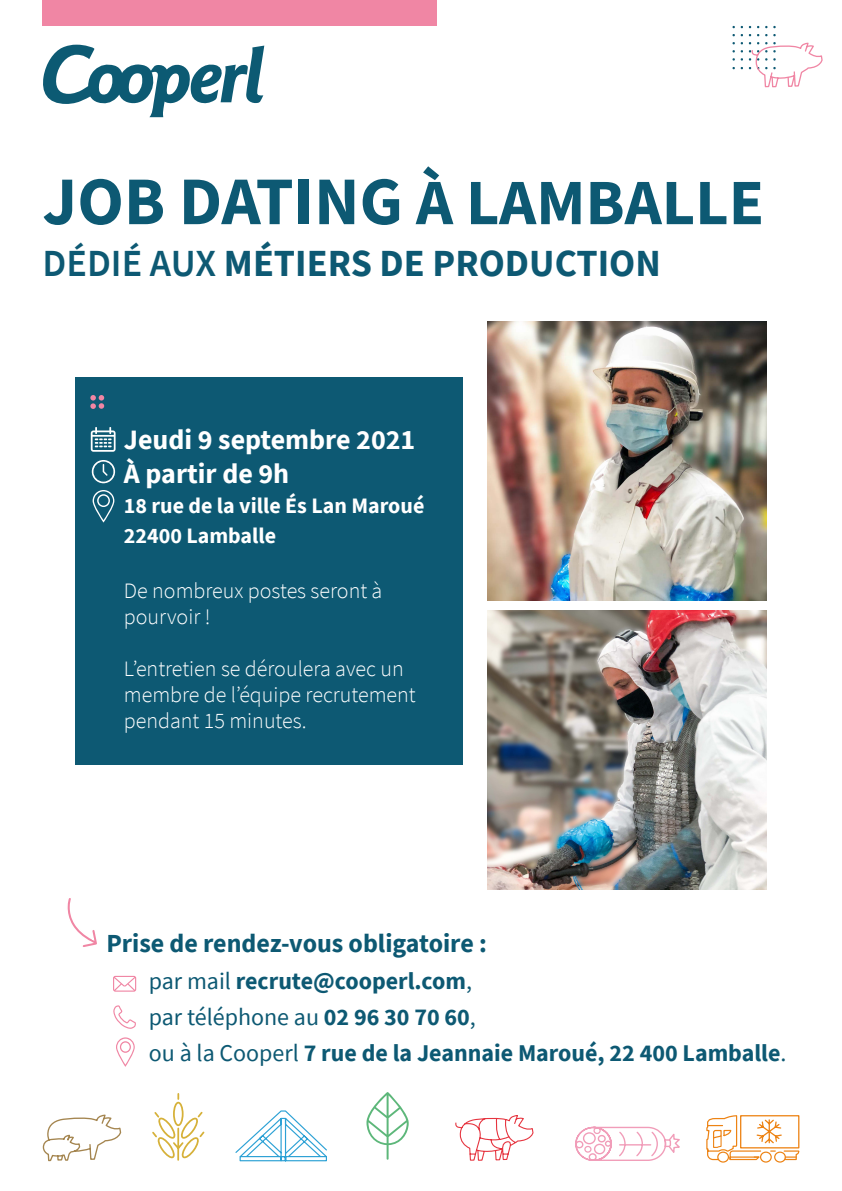
<style>
.page{position:relative;width:842px;height:1191px;background:#fff}
.page>*{position:absolute;margin:0;border:0;box-sizing:border-box;transform-origin:0 0}
.t1{font:700 68.2px "Source Sans Pro";color:#0d5973}
.t2{font:700 38.3px "Source Sans Pro";color:#0d5973}
.t3{font:700 28px/34px "Source Sans Pro";color:#fff}
.t4{font:700 26px "Source Sans Pro";color:#0d5973}
.t5{font:700 24px/36px "Source Sans Pro";color:#0d5973}
.t6{font:300 22px/26px "Source Sans Pro";color:#fff}
.t7{font:700 22px/30px "Source Sans Pro";color:#fff}
.s1{font-size:64.7px}
.s2{font-weight:600}
.s3{font-weight:400}
</style>
<div class="page">
<img style="left:487px;top:611px;width:279px;height:279px">
<img style="left:487px;top:321px;width:279px;height:279px">
<div style="left:76px;top:377px;width:387px;height:387px;background:#0d5973"></div>
<div style="left:43px;top:0;width:394px;height:26px;background:#f086a4"></div>
<svg style="left:90px;top:395px;width:14px;height:14px"></svg>
<svg style="left:91px;top:460px;width:25px;height:24px"></svg>
<svg style="left:43px;top:45px;width:221px;height:72px"></svg>
<svg style="left:113px;top:1005px;width:23px;height:23px"></svg>
<svg style="left:116px;top:1037px;width:19px;height:29px"></svg>
<svg style="left:113px;top:975px;width:23px;height:16px"></svg>
<svg style="left:67px;top:898px;width:30px;height:49px"></svg>
<svg style="left:732px;top:26px;width:11px;height:2px"></svg>
<svg style="left:765px;top:26px;width:11px;height:2px"></svg>
<svg style="left:732px;top:67px;width:11px;height:2px"></svg>
<svg style="left:732px;top:42px;width:11px;height:19px"></svg>
<svg style="left:732px;top:34px;width:11px;height:2px"></svg>
<svg style="left:765px;top:34px;width:11px;height:2px"></svg>
<svg style="left:749px;top:42px;width:74px;height:46px"></svg>
<svg style="left:93px;top:490px;width:21px;height:32px"></svg>
<svg style="left:91px;top:427px;width:25px;height:25px"></svg>
<svg style="left:152px;top:1093px;width:53px;height:68px"></svg>
<svg style="left:706px;top:1115px;width:94px;height:48px"></svg>
<svg style="left:455px;top:1115px;width:79px;height:46px"></svg>
<svg style="left:575px;top:1126px;width:105px;height:35px"></svg>
<svg style="left:42px;top:1114px;width:80px;height:47px"></svg>
<svg style="left:235px;top:1110px;width:92px;height:51px"></svg>
<svg style="left:366px;top:1092px;width:43px;height:67px"></svg>
<h1 class="t1" style="left:43px;top:155px;width:723px">JOB DATING <span class="s1">À LAMBALLE</span></h1>
<h2 class="t2" style="left:43px;top:237px;width:620px"><span class="s2">DÉDIÉ AUX</span> MÉTIERS DE PRODUCTION</h2>
<p class="t3" style="left:124px;top:422px;width:293px">Jeudi 9 septembre 2021<br>À partir de 9h</p>
<p class="t7" style="left:124px;top:490px;width:302px">18 rue de la ville És Lan Maroué<br>22400 Lamballe</p>
<p class="t6" style="left:124px;top:578px;width:260px">De nombreux postes seront à pourvoir !</p>
<p class="t6" style="left:124px;top:656px;width:293px">L’entretien se déroulera avec un membre de l’équipe recrutement pendant 15 minutes.</p>
<p class="t4" style="left:106px;top:925px;width:382px">Prise de rendez-vous obligatoire :</p>
<p class="t5" style="left:149px;top:963px;width:639px"><span class="s3">par mail</span> recrute@cooperl.com<span class="s3">,<br>par téléphone au</span> 02 96 30 70 60<span class="s3">,<br>ou à la Cooperl</span> 7 rue de la Jeannaie Maroué, 22 400 Lamballe<span class="s3">.</span></p>
</div>
